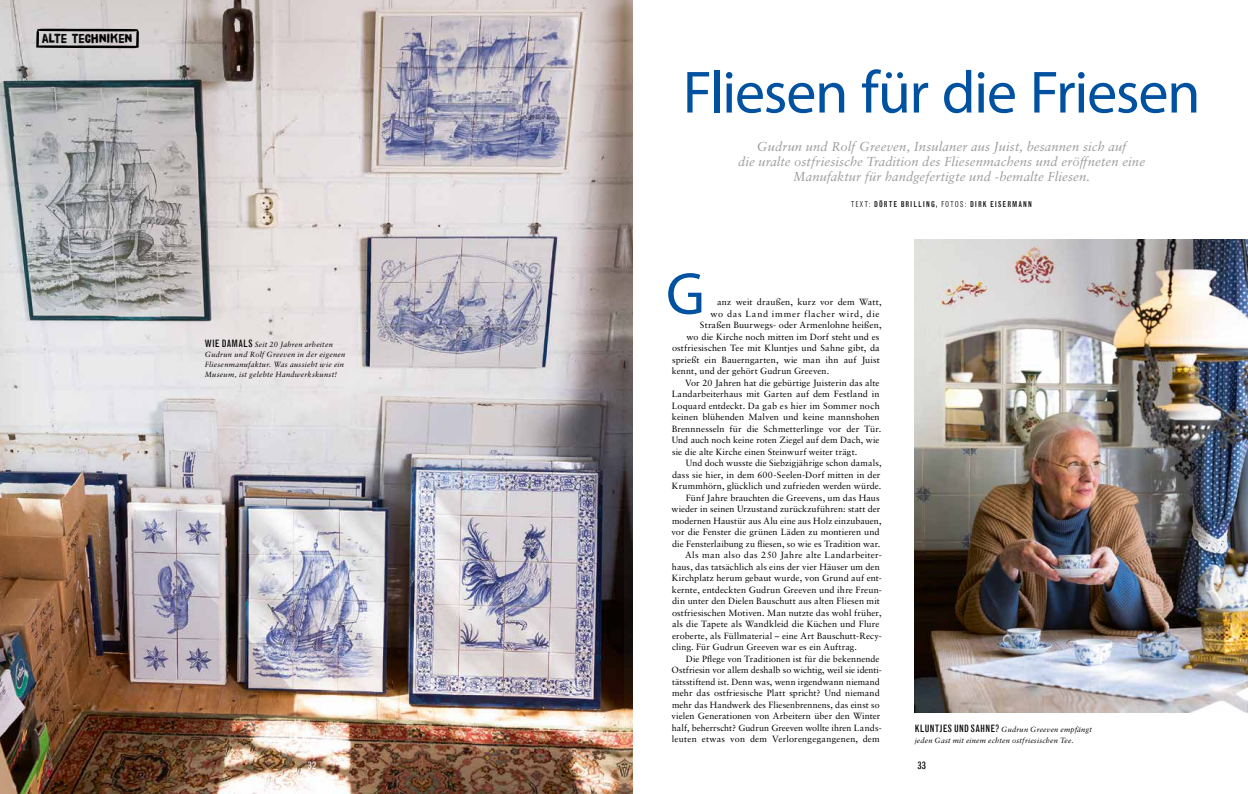
<style>
.page{position:relative;width:1248px;height:794px;background:#fff}
.page>*{position:absolute;margin:0;border:0;box-sizing:border-box;transform-origin:0 0}
.t1{font:60px "Myriad Pro";letter-spacing:-.02em;color:#0052a1}
.t2{font:13.5px "HVD Poster";letter-spacing:-.01em;color:#000}
.t3{font:italic 13px/15px "Sabon LT Pro";letter-spacing:.005em;color:#9d9d9c;text-align:center}
.t4{font:condensed 10px "Grotesque";color:#fff}
.t5{font:condensed 10px "Grotesque";color:#000}
.t6{font:9px "Sabon LT Pro";letter-spacing:.01em;color:#000}
.t7{font:9px "Sabon LT Pro";letter-spacing:.03em;color:#000}
.t8{font:9px "Sabon LT Pro";letter-spacing:.07em;color:#000}
.t9{font:condensed 8px "Grotesque";letter-spacing:.13em;color:#000}
.t10{font:italic 7.5px/10px "Sabon LT Pro";letter-spacing:.035em;color:#000}
.s1{font-family:"Grotesque";font-style:normal;font-stretch:condensed;font-size:10px}
.s2{font-weight:300}
</style>
<div class="page">
<img style="left:0;top:0;width:632px;height:794px">
<img style="left:914px;top:239px;width:333px;height:473px">
<svg style="left:36px;top:28px;width:103px;height:20px;background:#9a9798"></svg>
<h2 class="t2" style="left:42px;top:33px;width:92px">ALTE TECHNIKEN</h2>
<h1 class="t1" style="left:682px;top:55px;width:519px">Fliesen für die Friesen</h1>
<h3 class="t3" style="left:738px;top:138px;width:408px">Gudrun und Rolf Greeven, Insulaner aus Juist, besannen sich auf<br>die uralte ostfriesische Tradition des Fliesenmachens und eröffneten eine<br>Manufaktur für handgefertigte und -bemalte Fliesen.</h3>
<p class="t10" style="left:205px;top:339px;width:142px"><span class="s1">WIE DAMALS</span> Seit 20 Jahren arbeiten Gudrun und Rolf Greeven in der eigenen Fliesenmanufaktur. Was aussieht wie ein Museum, ist gelebte Handwerkskunst!</p>
<p class="t9" style="left:850px;top:199px;width:183px"><span class="s2">TEXT:</span> DÖRTE BRILLING, <span class="s2">FOTOS:</span> DIRK EISERMANN</p>
<h1 class="t1" style="left:666px;top:257px;width:40px">G</h1>
<p class="t6" style="left:717px;top:296px;width:166px">anz weit draußen, kurz vor dem Watt,</p>
<p class="t8" style="left:710px;top:308px;width:170px">wo das Land immer flacher wird, die</p>
<p class="t6" style="left:700px;top:319px;width:183px">Straßen Buurwegs- oder Armenlohne heißen,</p>
<p class="t6" style="left:686px;top:331px;width:194px">wo die Kirche noch mitten im Dorf steht und es</p>
<p class="t6" style="left:672px;top:342px;width:209px">ostfriesischen Tee mit Kluntjes und Sahne gibt, da</p>
<p class="t6" style="left:672px;top:354px;width:209px">sprießt ein Bauerngarten, wie man ihn auf Juist</p>
<p class="t6" style="left:672px;top:365px;width:159px">kennt, und der gehört Gudrun Greeven.</p>
<p class="t6" style="left:685px;top:377px;width:196px">Vor 20 Jahren hat die gebürtige Juisterin das alte</p>
<p class="t6" style="left:671px;top:388px;width:209px">Landarbeiterhaus mit Garten auf dem Festland in</p>
<p class="t6" style="left:671px;top:400px;width:209px">Loquard entdeckt. Da gab es hier im Sommer noch</p>
<p class="t6" style="left:672px;top:411px;width:209px">keinen blühenden Malven und keine mannshohen</p>
<p class="t6" style="left:671px;top:423px;width:211px">Brennnesseln für die Schmetterlinge vor der Tür.</p>
<p class="t6" style="left:671px;top:434px;width:209px">Und auch noch keine roten Ziegel auf dem Dach, wie</p>
<p class="t6" style="left:672px;top:446px;width:187px">sie die alte Kirche einen Steinwurf weiter trägt.</p>
<p class="t6" style="left:685px;top:457px;width:197px">Und doch wusste die Siebzigjährige schon damals,</p>
<p class="t6" style="left:672px;top:469px;width:210px">dass sie hier, in dem 600-Seelen-Dorf mitten in der</p>
<p class="t6" style="left:671px;top:480px;width:211px">Krummhörn, glücklich und zufrieden werden würde.</p>
<p class="t6" style="left:685px;top:492px;width:195px">Fünf Jahre brauchten die Greevens, um das Haus</p>
<p class="t6" style="left:671px;top:503px;width:210px">wieder in seinen Urzustand zurückzuführen: statt der</p>
<p class="t6" style="left:672px;top:515px;width:211px">modernen Haustür aus Alu eine aus Holz einzubauen,</p>
<p class="t6" style="left:671px;top:526px;width:210px">vor die Fenster die grünen Läden zu montieren und</p>
<p class="t6" style="left:672px;top:538px;width:210px">die Fensterlaibung zu fliesen, so wie es Tradition war.</p>
<p class="t7" style="left:685px;top:549px;width:198px">Als man also das 250 Jahre alte Landarbeiter-</p>
<p class="t6" style="left:672px;top:561px;width:209px">haus, das tatsächlich als eins der vier Häuser um den</p>
<p class="t6" style="left:671px;top:572px;width:212px">Kirchplatz herum gebaut wurde, von Grund auf ent-</p>
<p class="t6" style="left:672px;top:584px;width:211px">kernte, entdeckten Gudrun Greeven und ihre Freun-</p>
<p class="t6" style="left:672px;top:595px;width:209px">din unter den Dielen Bauschutt aus alten Fliesen mit</p>
<p class="t6" style="left:672px;top:607px;width:211px">ostfriesischen Motiven. Man nutzte das wohl früher,</p>
<p class="t6" style="left:672px;top:618px;width:209px">als die Tapete als Wandkleid die Küchen und Flure</p>
<p class="t6" style="left:672px;top:630px;width:211px">eroberte, als Füllmaterial – eine Art Bauschutt-Recy-</p>
<p class="t6" style="left:672px;top:641px;width:186px">cling. Für Gudrun Greeven war es ein Auftrag.</p>
<p class="t6" style="left:686px;top:653px;width:195px">Die Pflege von Traditionen ist für die bekennende</p>
<p class="t6" style="left:671px;top:664px;width:211px">Ostfriesin vor allem deshalb so wichtig, weil sie identi-</p>
<p class="t6" style="left:672px;top:676px;width:209px">tätsstiftend ist. Denn was, wenn irgendwann niemand</p>
<p class="t6" style="left:672px;top:687px;width:209px">mehr das ostfriesische Platt spricht? Und niemand</p>
<p class="t6" style="left:672px;top:699px;width:209px">mehr das Handwerk des Fliesenbrennens, das einst so</p>
<p class="t6" style="left:671px;top:710px;width:210px">vielen Generationen von Arbeitern über den Winter</p>
<p class="t6" style="left:672px;top:722px;width:211px">half, beherrscht? Gudrun Greeven wollte ihren Lands-</p>
<p class="t6" style="left:671px;top:733px;width:209px">leuten etwas von dem Verlorengegangenen, dem</p>
<p class="t10" style="left:914px;top:723px;width:179px;line-height:11px"><span class="s1">KLUNTJES UND SAHNE?</span> Gudrun Greeven empfängt jeden Gast mit einem echten ostfriesischen Tee.</p>
<p class="t4" style="left:308px;top:759px;width:10px">32</p>
<p class="t5" style="left:917px;top:759px;width:10px">33</p>
</div>
